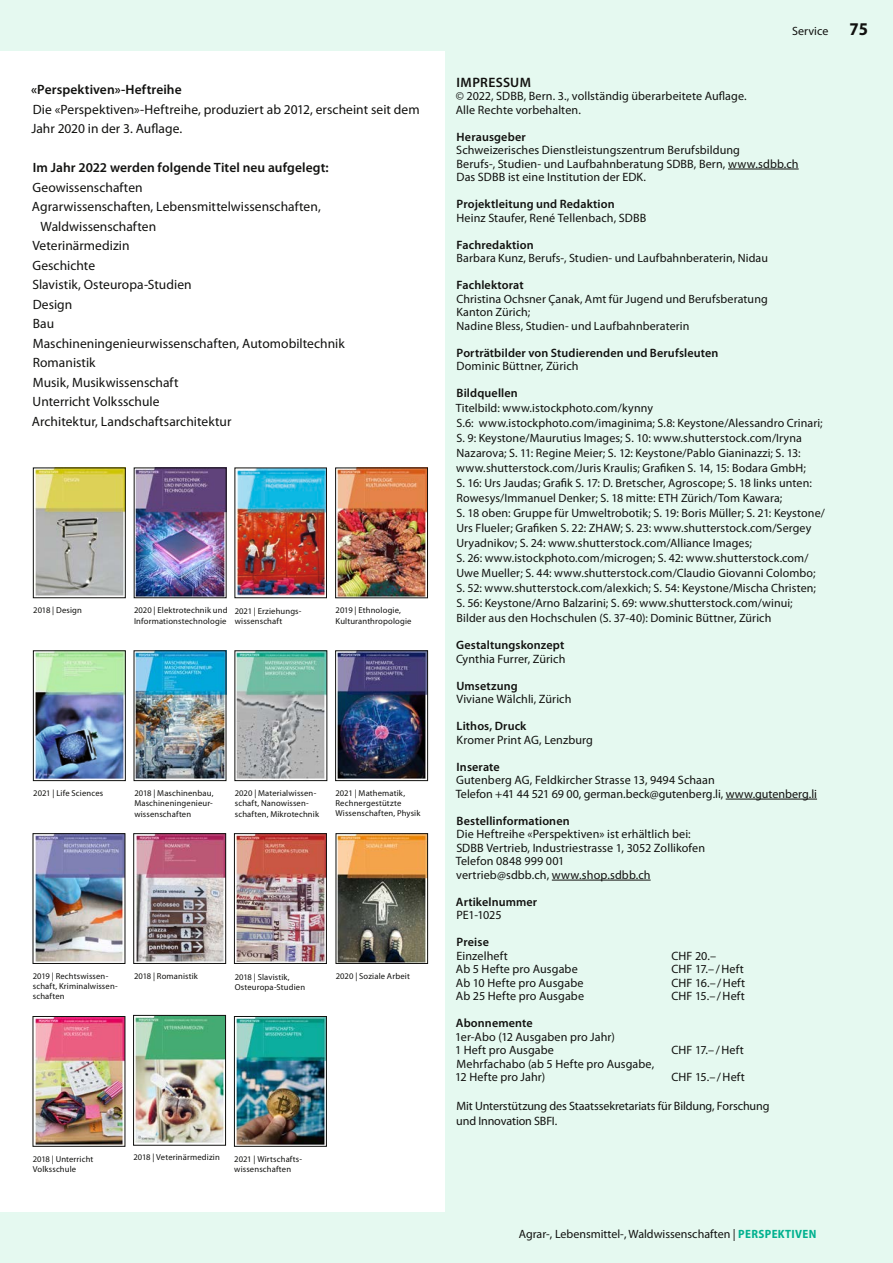
<style>
.page{position:relative;width:893px;height:1263px;background:#e5f9f0}
.page>*{position:absolute;margin:0;border:0;box-sizing:border-box;transform-origin:0 0}
.t1{font:700 semi-condensed 18px "Myriad Pro";color:#11110f}
.t2{font:600 13.65px "Myriad Pro";letter-spacing:.025em;color:#11110f}
.t3{font:13.5px/19.5px "Myriad Pro";letter-spacing:.005em;color:#11110f}
.t4{font:600 13.5px "Myriad Pro";letter-spacing:.01em;color:#11110f}
.t5{font:12.15px/13.5px "Myriad Pro";letter-spacing:.005em;color:#11110f}
.t6{font:600 12.15px "Myriad Pro";letter-spacing:.01em;color:#11110f}
.t7{font:12px/15px "Myriad Pro";letter-spacing:.005em;color:#11110f}
.t8{font:8.55px/10.4px "Myriad Pro";letter-spacing:.015em;color:#11110f}
.s1{font-weight:700;font-stretch:semi-condensed;font-size:18px}
.s2{font-weight:700;font-stretch:semi-condensed;color:#00b18f}
</style>
<div class="page">
<div style="left:0;top:51px;width:444px;height:1161px;background:#fff"></div>
<hr style="left:728px;top:169px;width:71px;height:1px;background:#11110f">
<hr style="left:726px;top:799px;width:91px;height:1px;background:#11110f">
<hr style="left:552px;top:880px;width:99px;height:1px;background:#11110f">
<img style="left:136px;top:470px;width:88px;height:126px">
<img style="left:35px;top:835px;width:88px;height:126px">
<img style="left:35px;top:653px;width:88px;height:126px">
<div style="left:33px;top:651px;width:92px;height:130px;border:1px solid #11110f"></div>
<img style="left:337px;top:470px;width:89px;height:126px">
<div style="left:335px;top:468px;width:93px;height:130px;border:1px solid #11110f"></div>
<img style="left:136px;top:835px;width:88px;height:126px">
<div style="left:134px;top:833px;width:92px;height:130px;border:1px solid #11110f"></div>
<img style="left:136px;top:653px;width:88px;height:126px">
<img style="left:236px;top:835px;width:89px;height:126px">
<div style="left:234px;top:833px;width:93px;height:130px;border:1px solid #11110f"></div>
<img style="left:35px;top:1018px;width:88px;height:126px">
<img style="left:237px;top:470px;width:88px;height:126px">
<div style="left:235px;top:468px;width:92px;height:130px;border:1px solid #11110f"></div>
<img style="left:337px;top:653px;width:89px;height:126px">
<div style="left:335px;top:651px;width:93px;height:130px;border:1px solid #11110f"></div>
<img style="left:35px;top:470px;width:88px;height:126px">
<div style="left:33px;top:468px;width:92px;height:130px;border:1px solid #11110f"></div>
<img style="left:237px;top:653px;width:88px;height:126px">
<img style="left:135px;top:1017px;width:89px;height:126px">
<div style="left:133px;top:1015px;width:93px;height:130px;border:1px solid #11110f"></div>
<img style="left:236px;top:1018px;width:89px;height:126px">
<div style="left:234px;top:1016px;width:93px;height:130px;border:1px solid #11110f"></div>
<img style="left:338px;top:835px;width:88px;height:126px">
<div style="left:336px;top:833px;width:92px;height:130px;border:1px solid #11110f"></div>
<p class="t4" style="left:31px;top:81px;width:152px">«Perspektiven»-Heftreihe</p>
<p class="t3" style="left:31px;top:99px;width:390px">Die «Perspektiven»-Heftreihe, produziert ab 2012, erscheint seit dem<br>Jahr 2020 in der 3. Auflage.</p>
<p class="t4" style="left:33px;top:159px;width:297px">Im Jahr 2022 werden folgende Titel neu aufgelegt:</p>
<p class="t3" style="left:32px;top:177px;width:112px">Geowissenschaften</p>
<p class="t3" style="left:32px;top:197px;width:290px">Agrarwissenschaften, Lebensmittelwissenschaften,</p>
<p class="t3" style="left:40px;top:216px;width:117px">Waldwissenschaften</p>
<p class="t3" style="left:32px;top:236px;width:99px">Veterinärmedizin</p>
<p class="t3" style="left:32px;top:255px;width:64px">Geschichte</p>
<p class="t3" style="left:32px;top:275px;width:161px">Slavistik, Osteuropa-Studien</p>
<p class="t3" style="left:33px;top:294px;width:41px">Design</p>
<p class="t3" style="left:33px;top:314px;width:23px">Bau</p>
<p class="t3" style="left:33px;top:333px;width:313px">Maschineningenieurwissenschaften, Automobiltechnik</p>
<p class="t3" style="left:33px;top:353px;width:64px">Romanistik</p>
<p class="t3" style="left:33px;top:372px;width:147px">Musik, Musikwissenschaft</p>
<p class="t3" style="left:33px;top:392px;width:128px">Unterricht Volksschule</p>
<p class="t3" style="left:32px;top:411px;width:201px">Architektur, Landschaftsarchitektur</p>
<p class="t8" style="left:33px;top:605px;width:50px">2018 | Design</p>
<p class="t8" style="left:134px;top:605px;width:95px">2020 | Elektrotechnik und<br>Informationstechnologie</p>
<p class="t8" style="left:235px;top:606px;width:68px">2021 | Erziehungs&shy;wissenschaft</p>
<p class="t8" style="left:336px;top:605px;width:77px">2019 | Ethnologie,<br>Kulturanthropologie</p>
<p class="t8" style="left:33px;top:788px;width:71px">2021 | Life Sciences</p>
<p class="t8" style="left:134px;top:788px;width:81px">2018 | Maschinenbau,<br>Maschineningenieur&shy;wissenschaften</p>
<p class="t8" style="left:235px;top:788px;width:86px">2020 | Materialwissen&shy;schaft, Nanowissen&shy;schaften, Mikrotechnik</p>
<p class="t8" style="left:335px;top:788px;width:86px">2021 | Mathematik,<br>Rechnergestützte<br>Wissenschaften, Physik</p>
<p class="t8" style="left:33px;top:971px;width:86px">2019 | Rechtswissen&shy;schaft, Kriminalwissen&shy;schaften</p>
<p class="t8" style="left:134px;top:971px;width:65px">2018 | Romanistik</p>
<p class="t8" style="left:235px;top:972px;width:72px">2018 | Slavistik,<br>Osteuropa-Studien</p>
<p class="t8" style="left:336px;top:971px;width:76px">2020 | Soziale Arbeit</p>
<p class="t8" style="left:33px;top:1153px;width:62px">2018 | Unterricht<br>Volksschule</p>
<p class="t8" style="left:133px;top:1152px;width:88px">2018 | Veterinärmedizin</p>
<p class="t8" style="left:234px;top:1153px;width:69px">2021 | Wirtschafts&shy;wissenschaften</p>
<p class="t7" style="left:792px;top:23px;width:77px">Service <span class="s1">75</span></p>
<h1 class="t1" style="left:844px;top:17px;width:20px">75</h1>
<p class="t2" style="left:457px;top:73px;width:76px">IMPRESSUM</p>
<p class="t5" style="left:456px;top:89px;width:293px">© 2022, SDBB, Bern. 3., vollständig überarbeitete Auflage.<br>Alle Rechte vorbehalten.</p>
<p class="t6" style="left:457px;top:129px;width:71px">Herausgeber</p>
<p class="t5" style="left:456px;top:143px;width:344px">Schweizerisches Dienstleistungszentrum Berufsbildung<br>Berufs-, Studien- und Laufbahnberatung SDBB, Bern, www.sdbb.ch<br>Das SDBB ist eine Institution der EDK.</p>
<p class="t6" style="left:457px;top:196px;width:160px">Projektleitung und Redaktion</p>
<p class="t5" style="left:457px;top:211px;width:191px">Heinz Staufer, René Tellenbach, SDBB</p>
<p class="t6" style="left:457px;top:237px;width:79px">Fachredaktion</p>
<p class="t7" style="left:457px;top:251px;width:313px">Barbara Kunz, Berufs-, Studien- und Laufbahnberaterin, Nidau</p>
<p class="t6" style="left:457px;top:277px;width:69px">Fachlektorat</p>
<p class="t7" style="left:456px;top:292px;width:313px;line-height:13.5px">Christina Ochsner Çanak, Amt für Jugend und Berufsberatung<br>Kanton Zürich;<br>Nadine Bless, Studien- und Laufbahnberaterin</p>
<p class="t6" style="left:457px;top:345px;width:263px">Porträtbilder von Studierenden und Berufsleuten</p>
<p class="t5" style="left:457px;top:359px;width:124px">Dominic Büttner, Zürich</p>
<p class="t6" style="left:457px;top:385px;width:63px">Bildquellen</p>
<p class="t7" style="left:456px;top:401px;width:371px">Titelbild: www.istockphoto.com/kynny<br>S.6: www.istockphoto.com/imaginima; S.8: Keystone/Alessandro Crinari; S. 9: Keystone/Maurutius Images; S. 10: www.shutterstock.com/Iryna Nazarova; S. 11: Regine Meier; S. 12: Keystone/Pablo Gianinazzi; S. 13: www.shutterstock.com/Juris Kraulis; Grafiken S. 14, 15: Bodara GmbH;<br>S. 16: Urs Jaudas; Grafik S. 17: D. Bretscher, Agroscope; S. 18 links unten:<br>Rowesys/Immanuel Denker; S. 18 mitte: ETH Zürich/Tom Kawara;<br>S. 18 oben: Gruppe für Umweltrobotik; S. 19: Boris Müller; S. 21: Keystone/ Urs Flueler; Grafiken S. 22: ZHAW; S. 23: www.shutterstock.com/Sergey Uryadnikov; S. 24: www.shutterstock.com/Alliance Images;<br>S. 26: www.istockphoto.com/microgen; S. 42: www.shutterstock.com/ Uwe Mueller; S. 44: www.shutterstock.com/Claudio Giovanni Colombo; S. 52: www.shutterstock.com/alexkich; S. 54: Keystone/Mischa Christen; S. 56: Keystone/Arno Balzarini; S. 69: www.shutterstock.com/winui;<br>Bilder aus den Hochschulen (S. 37-40): Dominic Büttner, Zürich</p>
<p class="t6" style="left:456px;top:637px;width:110px">Gestaltungskonzept</p>
<p class="t5" style="left:456px;top:652px;width:111px">Cynthia Furrer, Zürich</p>
<p class="t6" style="left:456px;top:678px;width:63px">Umsetzung</p>
<p class="t5" style="left:456px;top:692px;width:117px">Viviane Wälchli, Zürich</p>
<p class="t6" style="left:457px;top:718px;width:71px">Lithos, Druck</p>
<p class="t5" style="left:457px;top:733px;width:138px">Kromer Print AG, Lenzburg</p>
<p class="t6" style="left:457px;top:759px;width:45px">Inserate</p>
<p class="t5" style="left:456px;top:773px;width:363px">Gutenberg AG, Feldkircher Strasse 13, 9494 Schaan<br>Telefon +41 44 521 69 00, german.beck@gutenberg.li, www.gutenberg.li</p>
<p class="t6" style="left:457px;top:813px;width:115px">Bestellinformationen</p>
<p class="t5" style="left:456px;top:827px;width:251px">Die Heftreihe «Perspektiven» ist erhältlich bei:<br>SDBB Vertrieb, Industriestrasse 1, 3052 Zollikofen Telefon 0848 999 001<br>vertrieb@sdbb.ch, www.shop.sdbb.ch</p>
<p class="t6" style="left:456px;top:894px;width:83px">Artikelnummer</p>
<p class="t5" style="left:457px;top:908px;width:47px">PE1-1025</p>
<p class="t6" style="left:457px;top:934px;width:34px">Preise</p>
<p class="t5" style="left:457px;top:949px;width:53px">Einzelheft</p>
<p class="t5" style="left:671px;top:949px;width:46px">CHF 20.–</p>
<p class="t5" style="left:456px;top:962px;width:123px">Ab 5 Hefte pro Ausgabe</p>
<p class="t5" style="left:671px;top:962px;width:74px">CHF 17.– /Heft</p>
<p class="t5" style="left:456px;top:976px;width:129px">Ab 10 Hefte pro Ausgabe</p>
<p class="t5" style="left:671px;top:976px;width:75px">CHF 16.–/Heft</p>
<p class="t5" style="left:456px;top:989px;width:130px">Ab 25 Hefte pro Ausgabe</p>
<p class="t5" style="left:671px;top:989px;width:75px">CHF 15.–/Heft</p>
<p class="t6" style="left:456px;top:1015px;width:78px">Abonnemente</p>
<p class="t5" style="left:455px;top:1030px;width:161px">1er-Abo (12 Ausgaben pro Jahr)<br>1 Heft pro Ausgabe</p>
<p class="t5" style="left:672px;top:1043px;width:74px">CHF 17.– /Heft</p>
<p class="t5" style="left:455px;top:1057px;width:201px">Mehrfachabo (ab 5 Hefte pro Ausgabe,<br>12 Hefte pro Jahr)</p>
<p class="t5" style="left:672px;top:1070px;width:75px">CHF 15.–/Heft</p>
<p class="t5" style="left:456px;top:1098px;width:315px;line-height:15px">Mit Unterstützung des Staatssekretariats für Bildung, Forschung und Innovation SBFI.</p>
<p class="t7" style="left:519px;top:1226px;width:299px">Agrar-, Lebensmittel-, Waldwissenschaften | <span class="s2">PERSPEKTIVEN</span></p>
</div>
